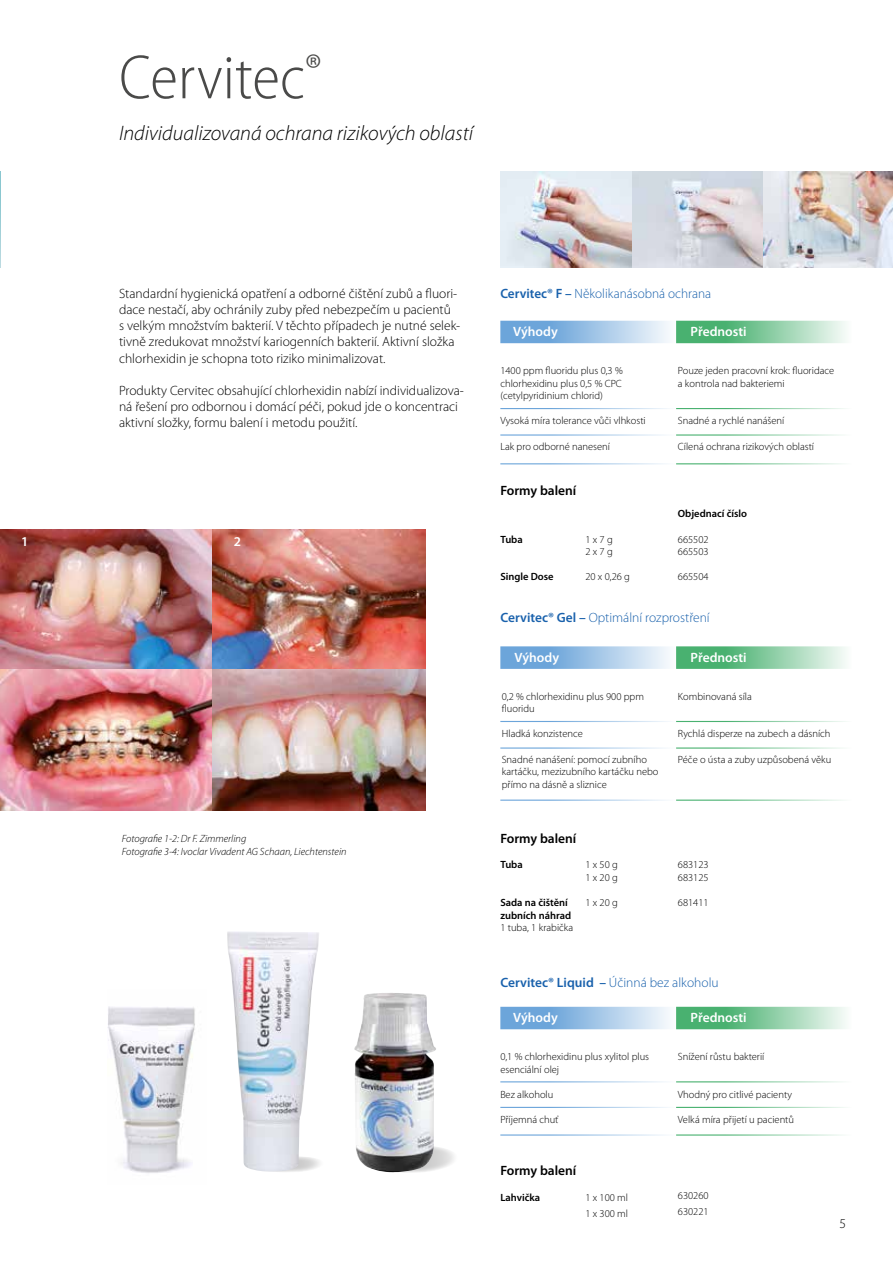
<style>
.page{position:relative;width:893px;height:1263px;background:#fff}
.page>*{position:absolute;margin:0;border:0;box-sizing:border-box;transform-origin:0 0}
.t1{font:300 semi-condensed 63px "Myriad Pro";color:#4a4a49}
.t2{font:italic 300 21px "Myriad Pro";color:#000}
.t3{font:300 13.5px/16.2px "Myriad Pro";color:#000}
.t4{font:300 13.5px "Myriad Pro";color:#1961ac}
.t5{font:600 13.5px "Myriad Pro";color:#fff}
.t6{font:600 13.5px "Myriad Pro";color:#000}
.t7{font:300 10.5px/12.6px "Myriad Pro";color:#000}
.t8{font:italic 300 10.5px/12.6px "Myriad Pro";color:#000}
.t9{font:600 10.5px "Myriad Pro";color:#000}
.s1{font-weight:600}
</style>
<div class="page">
<svg style="left:388px;top:1147px;width:66px;height:26px"></svg>
<svg style="left:500px;top:1007px;width:169px;height:22px;background:#9cc2e5"></svg>
<svg style="left:676px;top:1007px;width:170px;height:22px;background:#85ca9f"></svg>
<hr style="left:500px;top:1081px;width:176px;height:1px;background:#6ca5da">
<hr style="left:676px;top:1081px;width:176px;height:1px;background:#49b170">
<hr style="left:500px;top:1107px;width:176px;height:1px;background:#6ca5da">
<hr style="left:676px;top:1107px;width:176px;height:1px;background:#49b170">
<hr style="left:500px;top:1134px;width:176px;height:1px;background:#6ca5da">
<hr style="left:676px;top:1134px;width:176px;height:1px;background:#49b170">
<svg style="left:500px;top:321px;width:169px;height:22px;background:#9cc2e5"></svg>
<svg style="left:676px;top:321px;width:170px;height:22px;background:#85ca9f"></svg>
<hr style="left:500px;top:434px;width:176px;height:2px;background:#6ca5da">
<hr style="left:676px;top:434px;width:176px;height:2px;background:#49b170">
<hr style="left:500px;top:408px;width:176px;height:1px;background:#6ca5da">
<hr style="left:676px;top:408px;width:176px;height:1px;background:#49b170">
<hr style="left:500px;top:463px;width:176px;height:1px;background:#6ca5da">
<hr style="left:676px;top:463px;width:176px;height:1px;background:#49b170">
<svg style="left:500px;top:646px;width:169px;height:23px;background:#9ec3e6"></svg>
<svg style="left:676px;top:646px;width:170px;height:23px;background:#88cba1"></svg>
<hr style="left:500px;top:721px;width:176px;height:1px;background:#6ca5da">
<hr style="left:676px;top:721px;width:176px;height:1px;background:#49b170">
<hr style="left:500px;top:747px;width:176px;height:2px;background:#6ca5da">
<hr style="left:676px;top:747px;width:176px;height:2px;background:#49b170">
<hr style="left:500px;top:799px;width:176px;height:2px;background:#6ca5da">
<hr style="left:676px;top:799px;width:176px;height:2px;background:#49b170">
<img style="left:0;top:172px;width:1px;height:96px">
<img style="left:500px;top:172px;width:264px;height:96px">
<img style="left:764px;top:172px;width:129px;height:96px">
<img style="left:354px;top:993px;width:82px;height:179px">
<img style="left:0;top:529px;width:425px;height:281px">
<img style="left:227px;top:931px;width:92px;height:241px">
<img style="left:108px;top:1006px;width:87px;height:167px">
<h1 class="t1" style="left:119px;top:43px;width:204px">Cervitec<sup>®</sup></h1>
<h2 class="t2" style="left:119px;top:122px;width:356px">Individualizovaná ochrana rizikových oblastí</h2>
<p class="t3" style="left:119px;top:285px;width:343px">Standardní hygienická opatření a odborné čištění zubů a fluori&shy;dace nestačí, aby ochránily zuby před nebezpečím u pacientů<br>s velkým množstvím bakterií. V těchto případech je nutné selek&shy;tivně zredukovat množství kariogenních bakterií. Aktivní složka chlorhexidin je schopna toto riziko minimalizovat.</p>
<p class="t3" style="left:119px;top:383px;width:346px">Produkty Cervitec obsahující chlorhexidin nabízí individualizova&shy;ná řešení pro odbornou i domácí péči, pokud jde o koncentraci aktivní složky, formu balení i metodu použití.</p>
<p class="t4" style="left:500px;top:286px;width:212px"><span class="s1">Cervitec® F –</span> Několikanásobná ochrana</p>
<p class="t5" style="left:513px;top:324px;width:46px">Výhody</p>
<p class="t7" style="left:500px;top:364px;width:124px;text-align:justify">1400 ppm fluoridu plus 0,3 % chlorhexidinu plus 0,5 % CPC (cetylpyridinium chlorid)</p>
<p class="t7" style="left:500px;top:415px;width:147px">Vysoká míra tolerance vůči vlhkosti</p>
<p class="t7" style="left:500px;top:440px;width:111px">Lak pro odborné nanesení</p>
<p class="t5" style="left:691px;top:324px;width:58px">Přednosti</p>
<p class="t7" style="left:678px;top:364px;width:158px">Pouze jeden pracovní krok: fluoridace a kontrola nad bakteriemi</p>
<p class="t7" style="left:678px;top:415px;width:108px">Snadné a rychlé nanášení</p>
<p class="t7" style="left:678px;top:440px;width:138px">Cílená ochrana rizikových oblastí</p>
<p class="t6" style="left:500px;top:482px;width:78px">Formy balení</p>
<p class="t5" style="left:21px;top:534px;width:9px">1</p>
<p class="t5" style="left:234px;top:534px;width:9px">2</p>
<p class="t9" style="left:500px;top:533px;width:24px">Tuba</p>
<p class="t7" style="left:585px;top:533px;width:29px">1 x 7 g<br>2 x 7 g</p>
<p class="t9" style="left:500px;top:571px;width:55px">Single Dose</p>
<p class="t7" style="left:585px;top:571px;width:46px">20 x 0,26 g</p>
<p class="t9" style="left:678px;top:508px;width:71px">Objednací číslo</p>
<p class="t7" style="left:678px;top:533px;width:32px">665502<br>665503</p>
<p class="t7" style="left:678px;top:571px;width:32px">665504</p>
<p class="t4" style="left:500px;top:610px;width:211px"><span class="s1">Cervitec® Gel –</span> Optimální rozprostření</p>
<p class="t5" style="left:514px;top:650px;width:46px">Výhody</p>
<p class="t7" style="left:502px;top:690px;width:144px">0,2 % chlorhexidinu plus 900 ppm fluoridu</p>
<p class="t7" style="left:502px;top:728px;width:83px">Hladká konzistence</p>
<p class="t7" style="left:502px;top:753px;width:158px">Snadné nanášení: pomocí zubního kartáčku, mezizubního kartáčku nebo přímo na dásně a sliznice</p>
<p class="t5" style="left:691px;top:650px;width:58px">Přednosti</p>
<p class="t7" style="left:678px;top:690px;width:75px">Kombinovaná síla</p>
<p class="t7" style="left:678px;top:728px;width:154px">Rychlá disperze na zubech a dásních</p>
<p class="t7" style="left:678px;top:753px;width:155px">Péče o ústa a zuby uzpůsobená věku</p>
<p class="t8" style="left:122px;top:832px;width:226px">Fotografie 1-2: Dr F. Zimmerling<br>Fotografie 3-4: Ivoclar Vivadent AG Schaan, Liechtenstein</p>
<p class="t6" style="left:500px;top:830px;width:78px">Formy balení</p>
<p class="t9" style="left:500px;top:859px;width:24px">Tuba</p>
<p class="t7" style="left:585px;top:859px;width:34px">1 x 50 g<br>1 x 20 g</p>
<p class="t9" style="left:500px;top:897px;width:69px">Sada na čištění</p>
<p class="t7" style="left:585px;top:896px;width:34px">1 x 20 g</p>
<p class="t9" style="left:500px;top:909px;width:72px">zubních náhrad</p>
<p class="t7" style="left:500px;top:922px;width:75px">1 tuba, 1 krabička</p>
<p class="t7" style="left:678px;top:859px;width:32px">683123<br>683125</p>
<p class="t7" style="left:678px;top:896px;width:32px">681411</p>
<p class="t4" style="left:500px;top:975px;width:220px"><span class="s1">Cervitec® Liquid –</span> Účinná bez alkoholu</p>
<p class="t5" style="left:513px;top:1010px;width:46px">Výhody</p>
<p class="t7" style="left:500px;top:1050px;width:150px">0,1 % chlorhexidinu plus xylitol plus esenciální olej</p>
<p class="t7" style="left:500px;top:1088px;width:55px">Bez alkoholu</p>
<p class="t7" style="left:500px;top:1113px;width:60px">Příjemná chuť</p>
<p class="t5" style="left:691px;top:1010px;width:58px">Přednosti</p>
<p class="t7" style="left:678px;top:1050px;width:88px">Snížení růstu bakterií</p>
<p class="t7" style="left:678px;top:1088px;width:116px">Vhodný pro citlivé pacienty</p>
<p class="t7" style="left:678px;top:1113px;width:118px">Velká míra přijetí u pacientů</p>
<p class="t6" style="left:500px;top:1163px;width:78px">Formy balení</p>
<p class="t9" style="left:500px;top:1191px;width:41px">Lahvička</p>
<p class="t7" style="left:585px;top:1189px;width:44px;line-height:16.2px">1 x 100 ml<br>1 x 300 ml</p>
<p class="t7" style="left:678px;top:1188px;width:32px;line-height:16.2px">630260<br>630221</p>
<p class="t3" style="left:840px;top:1216px;width:8px">5</p>
</div>
